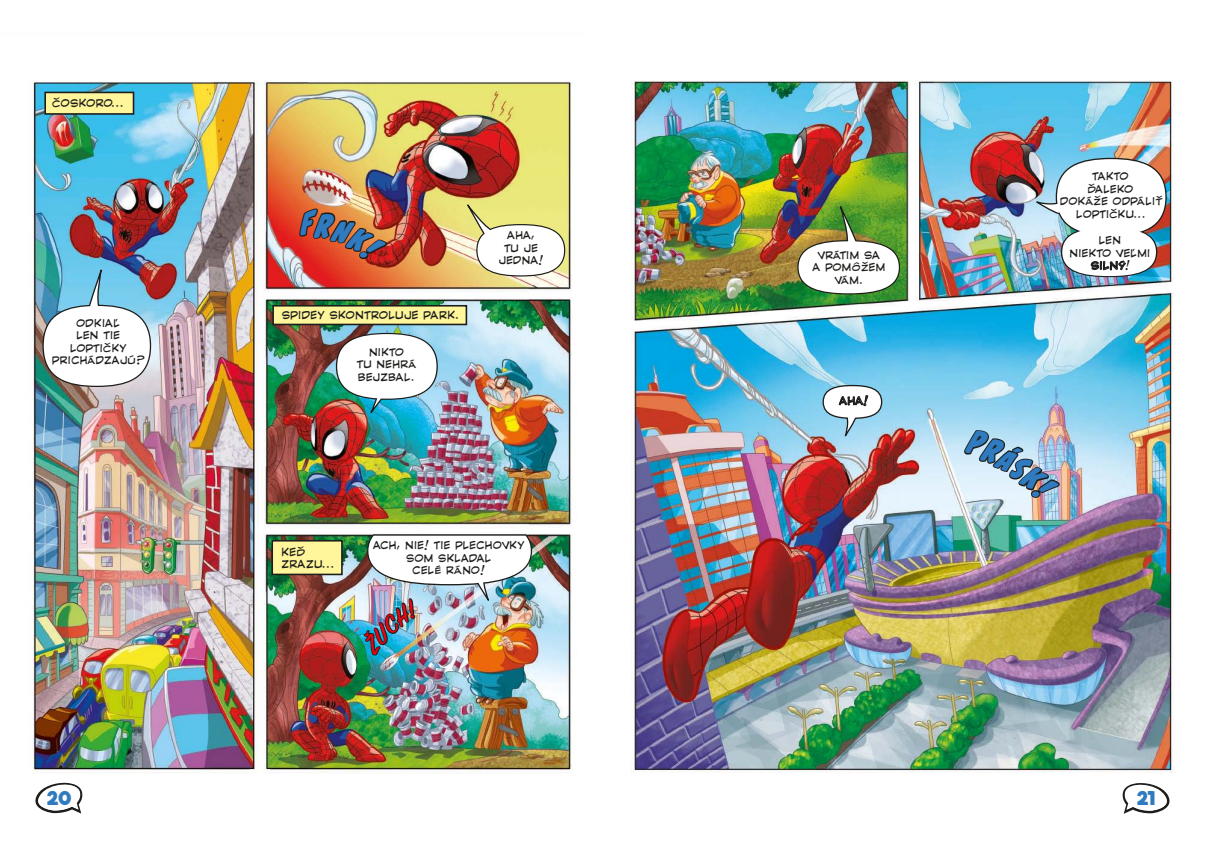
<style>
.page{position:relative;width:1205px;height:851px;background:#fff}
.page>*{position:absolute;margin:0;border:0;box-sizing:border-box;transform-origin:0 0}
.t1{font:700 18.38px "Riffic";color:#307abf}
.t2{font:10.25px/12.5px "Comicrazy CCOT";letter-spacing:.04em;color:#1d1d1b}
.t3{font:10px/12.5px "Comicrazy CCOT";letter-spacing:.04em;color:#1d1d1b;text-align:center}
</style>
<div class="page">
<img style="left:631px;top:80px;width:543px;height:734px">
<img style="left:28px;top:81px;width:547px;height:733px">
<div style="left:42px;top:305px;width:109px;height:82px;border:3px solid #1d1d1b;border-radius:50%"></div>
<div style="left:336px;top:333px;width:102px;height:67px;border:3px solid #1d1d1b;border-radius:50%"></div>
<div style="left:476px;top:224px;width:89px;height:52px;border:3px solid #1d1d1b;border-radius:50%"></div>
<svg style="left:87px;top:270px;width:16px;height:37px"></svg>
<svg style="left:370px;top:396px;width:18px;height:18px"></svg>
<svg style="left:466px;top:205px;width:33px;height:37px"></svg>
<div style="left:44px;top:306px;width:106px;height:79px;background:#fff;border-radius:50%"></div>
<div style="left:477px;top:225px;width:87px;height:50px;background:#fff;border-radius:50%"></div>
<div style="left:337px;top:334px;width:99px;height:64px;background:#fff;border-radius:50%"></div>
<div style="left:797px;top:240px;width:103px;height:54px;border:3px solid #1d1d1b;border-radius:50%"></div>
<div style="left:822px;top:385px;width:60px;height:34px;border:3px solid #1d1d1b;border-radius:50%"></div>
<svg style="left:839px;top:207px;width:20px;height:35px"></svg>
<svg style="left:1035px;top:199px;width:28px;height:16px"></svg>
<div style="left:1057px;top:159px;width:108px;height:76px;background:#fff;border-radius:50%"></div>
<div style="left:798px;top:241px;width:101px;height:52px;background:#fff;border-radius:50%"></div>
<div style="left:824px;top:386px;width:57px;height:31px;background:#fff;border-radius:50%"></div>
<div style="left:1062px;top:228px;width:94px;height:48px;background:#fff;border-radius:50%"></div>
<div style="left:45px;top:92px;width:89px;height:22px;background:#fff69b"></div>
<div style="left:44px;top:92px;width:90px;height:23px;border:2px solid #1d1d1b"></div>
<div style="left:273px;top:306px;width:193px;height:18px;background:#fff69b"></div>
<div style="left:272px;top:305px;width:195px;height:20px;border:2px solid #1d1d1b"></div>
<div style="left:272px;top:540px;width:70px;height:34px;background:#fff69b"></div>
<div style="left:271px;top:540px;width:72px;height:35px;border:2px solid #1d1d1b"></div>
<svg style="left:839px;top:395px;width:29px;height:42px"></svg>
<svg style="left:1091px;top:260px;width:35px;height:10px"></svg>
<svg style="left:31px;top:780px;width:52px;height:33px"></svg>
<svg style="left:1122px;top:781px;width:52px;height:32px"></svg>
<img style="left:300px;top:207px;width:87px;height:58px">
<img style="left:359px;top:532px;width:174px;height:125px">
<img style="left:963px;top:428px;width:97px;height:76px">
<p class="t2" style="left:52px;top:97px;width:73px">ČOSKORO...</p>
<p class="t3" style="left:52px;top:317px;width:93px">ODKIAĽ<br>LEN TIE<br>LOPTIČKY<br>PRICHÁDZAJÚ?</p>
<p class="t2" style="left:282px;top:309px;width:179px">SPIDEY SKONTROLUJE PARK.</p>
<p class="t3" style="left:357px;top:346px;width:61px">NIKTO<br>TU NEHRÁ<br>BEJZBAL.</p>
<p class="t3" style="left:499px;top:229px;width:46px">AHA,<br>TU JE<br>JEDNA!</p>
<p class="t2" style="left:281px;top:546px;width:54px">KEĎ<br>ZRAZU...</p>
<p class="t3" style="left:373px;top:539px;width:152px">ACH, NIE! TIE PLECHOVKY<br>SOM SKLADAL<br>CELÉ RÁNO!</p>
<p class="t3" style="left:813px;top:249px;width:74px">VRÁTIM SA<br>A POMÔŽEM<br>VÁM.</p>
<p class="t3" style="left:839px;top:395px;width:30px">AHA!</p>
<p class="t3" style="left:1060px;top:170px;width:103px">TAKTO<br>ĎALEKO<br>DOKÁŽE ODPÁLIŤ<br>LOPTIČKU...</p>
<p class="t3" style="left:1069px;top:235px;width:82px">LEN<br>NIEKTO VEĽMI<br>SILNÝ!</p>
<h1 class="t1" style="left:47px;top:786px;width:25px">20</h1>
<h1 class="t1" style="left:1137px;top:786px;width:19px">21</h1>
</div>
